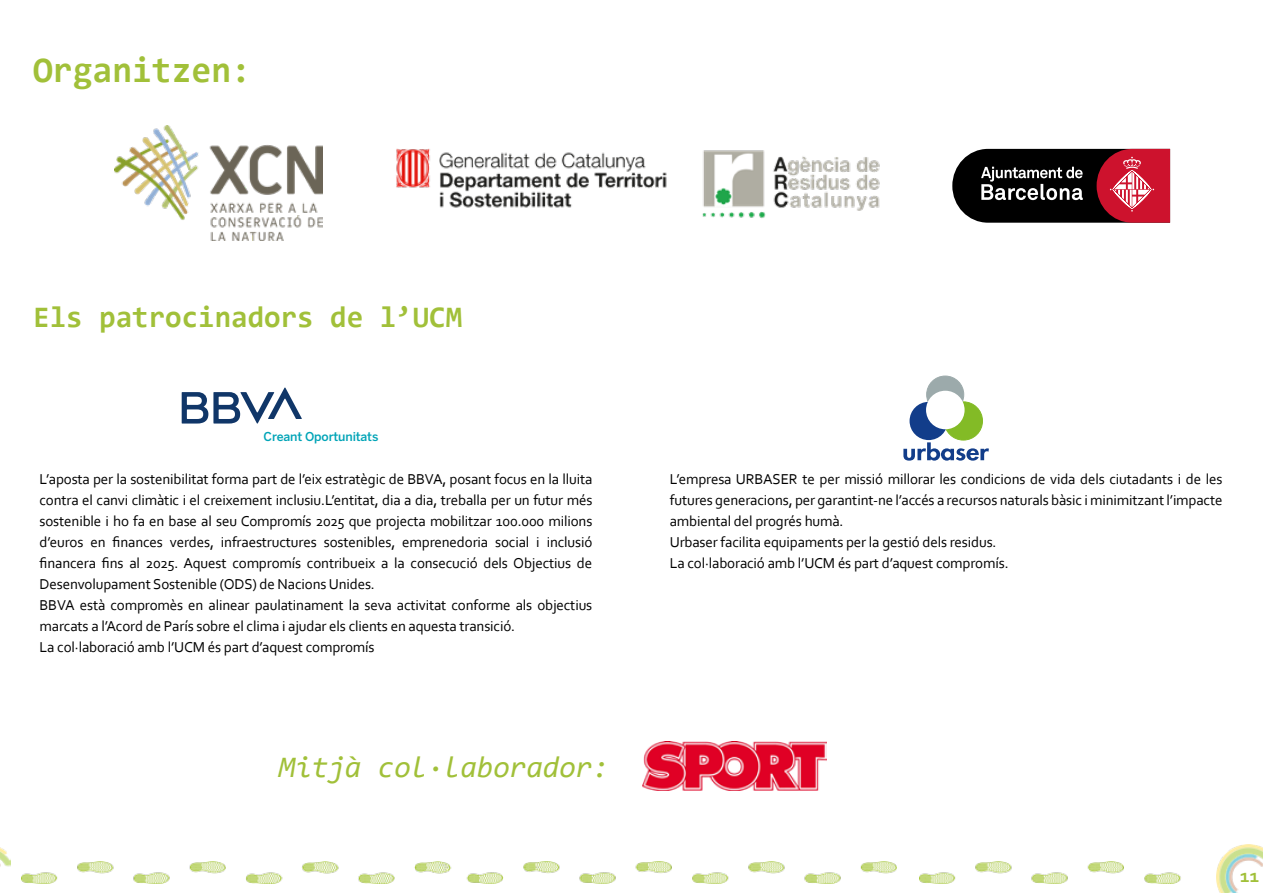
<style>
.page{position:relative;width:1263px;height:893px;background:#fff}
.page>*{position:absolute;margin:0;border:0;box-sizing:border-box;transform-origin:0 0}
.t1{font:700 36px "Consolas";color:#a1c039}
.t2{font:700 30px "Consolas";color:#a1c039}
.t3{font:italic 30px "Consolas";color:#a1c039}
.t4{font:700 19.5px "Corbel";color:#a1c039}
.t5{font:15px/21px "Corbel";letter-spacing:-.01em;color:#000}
.t6{font:500 12.15px "Benton Sans BBVA";letter-spacing:-.015em;color:#00a4b7}
</style>
<div class="page">
<img style="left:0;top:847px;width:11px;height:20px">
<img style="left:1216px;top:844px;width:47px;height:49px">
<img style="left:22px;top:862px;width:874px;height:22px">
<img style="left:920px;top:862px;width:261px;height:22px">
<img style="left:114px;top:125px;width:209px;height:116px">
<img style="left:396px;top:149px;width:484px;height:70px">
<svg style="left:952px;top:149px;width:218px;height:74px;background:#5b2a32"></svg>
<svg style="left:903px;top:442px;width:86px;height:19px"></svg>
<div style="left:909px;top:402px;width:39px;height:38px;background:#123d8a;border-radius:50%"></div>
<div style="left:944px;top:402px;width:38px;height:38px;background:#83bb26;border-radius:50%"></div>
<div style="left:944px;top:402px;width:39px;height:38px;border:1px solid #83bb26;border-radius:50%"></div>
<div style="left:927px;top:376px;width:37px;height:37px;background:#9caaab;border-radius:50%"></div>
<div style="left:926px;top:376px;width:38px;height:37px;border:1px solid #9caaab;border-radius:50%"></div>
<div style="left:926px;top:391px;width:38px;height:38px;background:#fff;border-radius:50%"></div>
<img style="left:643px;top:741px;width:184px;height:50px">
<svg style="left:182px;top:387px;width:120px;height:37px"></svg>
<h1 class="t1" style="left:33px;top:47px;width:219px">Organitzen:</h1>
<h2 class="t2" style="left:33px;top:298px;width:431px">Els patrocinadors de l’UCM</h2>
<p class="t6" style="left:263px;top:429px;width:116px">Creant Oportunitats</p>
<p class="t5" style="left:40px;top:468px;width:554px">L’aposta per la sostenibilitat forma part de l’eix estratègic de BBVA, posant focus en la lluita contra el canvi climàtic i el creixement inclusiu.L’entitat, dia a dia, treballa per un futur més sostenible i ho fa en base al seu Compromís 2025 que projecta mobilitzar 100.000 milions d’euros en finances verdes, infraestructures sostenibles, emprenedoria social i inclusió financera fins al 2025. Aquest compromís contribueix a la consecució dels Objectius de Desenvolupament Sostenible (ODS) de Nacions Unides.<br>BBVA està compromès en alinear paulatinament la seva activitat conforme als objectius marcats a l’Acord de París sobre el clima i ajudar els clients en aquesta transició.<br>La col·laboració amb l’UCM és part d’aquest compromís</p>
<h2 class="t3" style="left:279px;top:747px;width:332px">Mitjà col·laborador:</h2>
<p class="t5" style="left:670px;top:468px;width:554px">L’empresa URBASER te per missió millorar les condicions de vida dels ciutadants i de les futures generacions, per garantint-ne l’accés a recursos naturals bàsic i minimitzant l’impacte ambiental del progrés humà.<br>Urbaser facilita equipaments per la gestió dels residus.<br>La col·laboració amb l’UCM és part d’aquest compromís.</p>
<h3 class="t4" style="left:1240px;top:864px;width:21px">11</h3>
</div>
